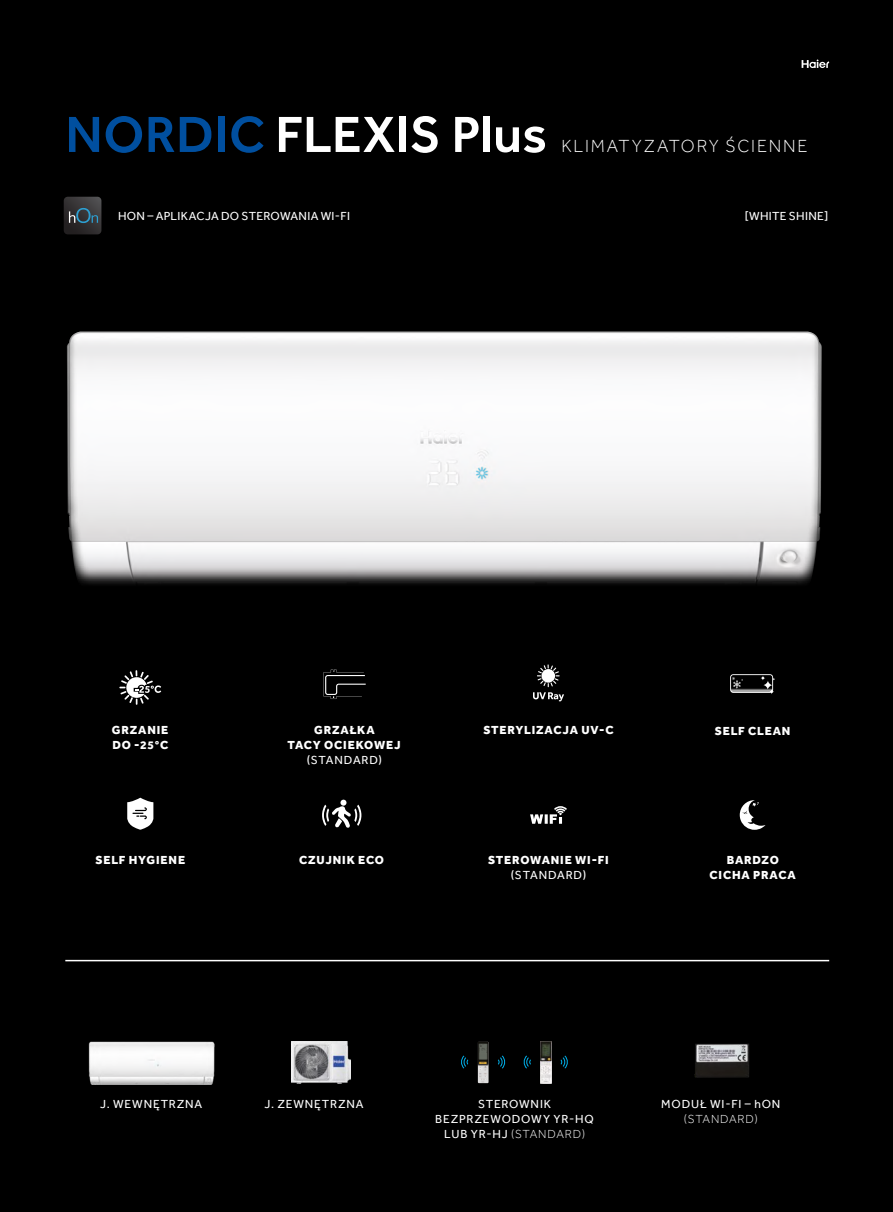
<style>
.page{position:relative;width:893px;height:1212px;background:#000}
.page>*{position:absolute;margin:0;border:0;box-sizing:border-box;transform-origin:0 0}
.t1{font:500 52.5px "Effra";letter-spacing:.005em;color:#fff}
.t2{font:300 18px "Effra";letter-spacing:.105em;color:#fff}
.t3{font:800 12px/15px "Effra";letter-spacing:.065em;color:#fff;text-align:center}
.t4{font:12px/15px "Effra";letter-spacing:.065em;color:#fff;text-align:center}
.t5{font:12px "Effra";letter-spacing:.02em;color:#fff}
.t6{font:12px "Effra";letter-spacing:.03em;color:#fff}
.t7{font:300 12px "Effra";letter-spacing:.065em;color:#fff}
.s1{color:#004f9f}
.s2{font-weight:300}
</style>
<div class="page">
<img style="left:291px;top:1042px;width:59px;height:41px">
<hr style="left:65px;top:960px;width:764px;height:1px;background:#fff">
<svg style="left:127px;top:798px;width:26px;height:32px"></svg>
<svg style="left:322px;top:800px;width:39px;height:28px"></svg>
<svg style="left:530px;top:806px;width:37px;height:18px"></svg>
<svg style="left:740px;top:800px;width:26px;height:30px"></svg>
<img style="left:694px;top:1043px;width:55px;height:35px">
<img style="left:88px;top:1041px;width:127px;height:44px">
<svg style="left:63px;top:196px;width:759px;height:509px"></svg>
<svg style="left:560px;top:1055px;width:8px;height:14px"></svg>
<svg style="left:523px;top:1055px;width:8px;height:14px"></svg>
<img style="left:540px;top:1042px;width:11px;height:41px">
<svg style="left:498px;top:1055px;width:7px;height:14px"></svg>
<svg style="left:461px;top:1055px;width:8px;height:14px"></svg>
<img style="left:478px;top:1042px;width:11px;height:41px">
<svg style="left:802px;top:60px;width:27px;height:8px"></svg>
<h1 class="t1" style="left:65px;top:103px;width:483px"><span class="s1">NORDIC</span> FLEXIS Plus</h1>
<h2 class="t2" style="left:561px;top:135px;width:248px">KLIMATYZATORY ŚCIENNE</h2>
<p class="t5" style="left:118px;top:209px;width:233px">HON – APLIKACJA DO STEROWANIA WI-FI</p>
<p class="t6" style="left:745px;top:209px;width:85px">[WHITE SHINE]</p>
<p class="t3" style="left:112px;top:723px;width:58px;text-align:left">GRZANIE<br>DO -25°C</p>
<p class="t3" style="left:288px;top:723px;width:114px">GRZAŁKA<br>TACY OCIEKOWEJ</p>
<p class="t4" style="left:307px;top:753px;width:77px">(STANDARD)</p>
<p class="t3" style="left:483px;top:722px;width:132px">STERYLIZACJA UV-C</p>
<p class="t3" style="left:715px;top:723px;width:77px">SELF CLEAN</p>
<p class="t3" style="left:95px;top:852px;width:91px">SELF HYGIENE</p>
<p class="t3" style="left:709px;top:853px;width:88px">BARDZO<br>CICHA PRACA</p>
<p class="t3" style="left:299px;top:852px;width:87px">CZUJNIK ECO</p>
<p class="t3" style="left:488px;top:853px;width:122px">STEROWANIE WI-FI</p>
<p class="t4" style="left:511px;top:868px;width:77px">(STANDARD)</p>
<p class="t4" style="left:100px;top:1096px;width:104px">J. WEWNĘTRZNA</p>
<p class="t4" style="left:264px;top:1096px;width:101px">J. ZEWNĘTRZNA</p>
<p class="t4" style="left:661px;top:1096px;width:121px">MODUŁ WI-FI – hON</p>
<p class="t7" style="left:684px;top:1111px;width:75px">(STANDARD)</p>
<p class="t4" style="left:435px;top:1096px;width:160px">STEROWNIK<br>BEZPRZEWODOWY YR-HQ<br>LUB YR-HJ <span class="s2">(STANDARD)</span></p>
</div>
